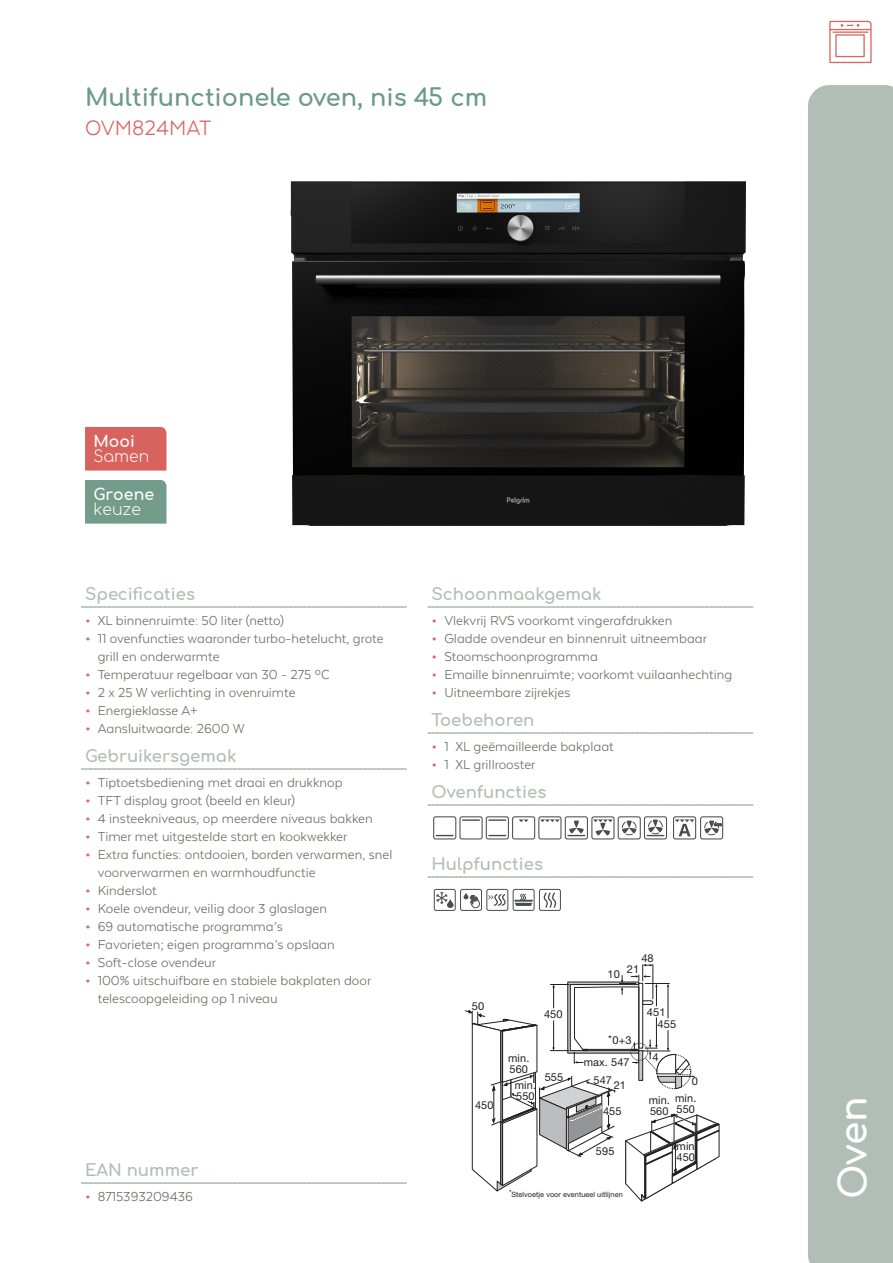
<style>
.page{position:relative;width:893px;height:1263px;background:#fff}
.page>*{position:absolute;margin:0;border:0;box-sizing:border-box;transform-origin:0 0}
.t1{font:700 37.5px "Comfortaa";color:#fff}
.Productomschrijving{font:700 24px "Comfortaa";color:#6c9a89}
.Typenummer{font:24px "Texta Alt";color:#d86762}
.producttekst_tussenk{font:700 16.5px "Comfortaa";color:#b1beb5}
.Producttekst_tussenk{font:700 16.5px "Comfortaa";color:#b1beb5}
.t2{font:700 15.75px/15.8px "Comfortaa";color:#fff}
.t3{font:300 15.75px/15.8px "Comfortaa";color:#fff}
.t4{font:15px/18px "Texta Alt";color:#706d68}
.t5{font:10.95px/10.9px "Helvetica Neue";letter-spacing:.01em;color:#231f20}
.t6{font:7.35px "Helvetica Neue";letter-spacing:.01em;color:#231f20}
.s1{font-weight:700}
.s2{font-weight:300}
.s3{font-weight:700;font-size:18px;color:#d86762}
</style>
<div class="page">
<div style="left:808px;top:85px;width:85px;height:1178px;background:#b1beb5"></div>
<svg style="left:829px;top:20px;width:43px;height:44px"></svg>
<hr style="left:830px;top:29px;width:41px;height:1px;background:#d66762">
<svg style="left:465px;top:964px;width:255px;height:237px"></svg>
<img style="left:290px;top:181px;width:456px;height:345px">
<div style="left:85px;top:427px;width:81px;height:44px;background:#d8625d"></div>
<div style="left:85px;top:480px;width:81px;height:44px;background:#739c8a"></div>
<svg style="left:82px;top:606px;width:324px;height:2px"></svg>
<svg style="left:82px;top:768px;width:324px;height:2px"></svg>
<svg style="left:428px;top:606px;width:325px;height:2px"></svg>
<svg style="left:428px;top:732px;width:325px;height:2px"></svg>
<svg style="left:428px;top:804px;width:325px;height:2px"></svg>
<svg style="left:428px;top:876px;width:325px;height:2px"></svg>
<div style="left:433px;top:816px;width:23px;height:23px;border:1px solid #4c4c4e;border-radius:2px"></div>
<svg style="left:436px;top:835px;width:17px;height:1px"></svg>
<div style="left:459px;top:816px;width:24px;height:23px;border:1px solid #4c4c4e;border-radius:2px"></div>
<svg style="left:463px;top:819px;width:16px;height:2px"></svg>
<div style="left:486px;top:816px;width:23px;height:23px;border:1px solid #4c4c4e;border-radius:2px"></div>
<svg style="left:489px;top:819px;width:17px;height:2px"></svg>
<svg style="left:489px;top:835px;width:17px;height:1px"></svg>
<div style="left:512px;top:816px;width:23px;height:23px;border:1px solid #4c4c4e;border-radius:2px"></div>
<svg style="left:519px;top:819px;width:9px;height:3px"></svg>
<div style="left:538px;top:816px;width:23px;height:23px;border:1px solid #4c4c4e;border-radius:2px"></div>
<svg style="left:540px;top:819px;width:20px;height:3px"></svg>
<div style="left:565px;top:816px;width:23px;height:23px;border:1px solid #4c4c4e;border-radius:2px"></div>
<svg style="left:568px;top:820px;width:17px;height:16px"></svg>
<div style="left:591px;top:816px;width:23px;height:23px;border:1px solid #4c4c4e;border-radius:2px"></div>
<svg style="left:593px;top:819px;width:20px;height:17px"></svg>
<div style="left:618px;top:816px;width:23px;height:23px;border:1px solid #4c4c4e;border-radius:2px"></div>
<svg style="left:621px;top:820px;width:16px;height:16px"></svg>
<div style="left:644px;top:816px;width:23px;height:23px;border:1px solid #4c4c4e;border-radius:2px"></div>
<svg style="left:647px;top:819px;width:17px;height:21px"></svg>
<div style="left:673px;top:816px;width:23px;height:23px;border:1px solid #4c4c4e;border-radius:2px"></div>
<svg style="left:675px;top:819px;width:19px;height:17px"></svg>
<div style="left:700px;top:816px;width:23px;height:23px;border:1px solid #4c4c4e;border-radius:2px"></div>
<svg style="left:704px;top:820px;width:18px;height:16px"></svg>
<div style="left:434px;top:889px;width:22px;height:22px;border:1px solid #4b4c4d;border-radius:2px"></div>
<svg style="left:435px;top:891px;width:19px;height:17px"></svg>
<div style="left:460px;top:889px;width:22px;height:22px;border:1px solid #4b4c4d;border-radius:2px"></div>
<svg style="left:463px;top:893px;width:17px;height:15px"></svg>
<div style="left:486px;top:889px;width:22px;height:22px;border:1px solid #4b4c4d;border-radius:2px"></div>
<svg style="left:488px;top:894px;width:18px;height:12px"></svg>
<div style="left:513px;top:889px;width:22px;height:22px;border:1px solid #4b4c4d;border-radius:2px"></div>
<svg style="left:514px;top:893px;width:19px;height:13px"></svg>
<div style="left:539px;top:889px;width:22px;height:22px;border:1px solid #4b4c4d;border-radius:2px"></div>
<svg style="left:543px;top:892px;width:14px;height:16px"></svg>
<svg style="left:82px;top:1182px;width:324px;height:2px"></svg>
<p class="Productomschrijving" style="left:85px;top:75px;width:404px">Multifunctionele oven, nis 45 cm</p>
<p class="Typenummer" style="left:85px;top:115px;width:128px">OVM824MAT</p>
<p class="t3" style="left:93px;top:431px;width:57px"><span class="s1">Mooi<br></span>Samen</p>
<p class="t2" style="left:93px;top:484px;width:62px">Groene <span class="s2">keuze</span></p>
<p class="producttekst_tussenk" style="left:85px;top:579px;width:112px">Specificaties</p>
<p class="t4" style="left:85px;top:611px;width:200px"><span class="s3">•</span> XL binnenruimte: 50 liter (netto)</p>
<p class="t4" style="left:98px;top:629px;width:287px;text-indent:-13px"><span class="s3">•</span> 11 ovenfuncties waaronder turbo-hetelucht, grote grill en onderwarmte</p>
<p class="t4" style="left:85px;top:665px;width:246px"><span class="s3">•</span> Temperatuur regelbaar van 30 - 275 ºC</p>
<p class="t4" style="left:85px;top:683px;width:212px"><span class="s3">•</span> 2 x 25 W verlichting in ovenruimte</p>
<p class="t4" style="left:85px;top:701px;width:114px"><span class="s3">•</span> Energieklasse A+</p>
<p class="t4" style="left:85px;top:719px;width:161px"><span class="s3">•</span> Aansluitwaarde: 2600 W</p>
<p class="producttekst_tussenk" style="left:85px;top:741px;width:153px">Gebruikersgemak</p>
<p class="t4" style="left:85px;top:773px;width:259px"><span class="s3">•</span> Tiptoetsbediening met draai en drukknop</p>
<p class="t4" style="left:85px;top:791px;width:212px"><span class="s3">•</span> TFT display groot (beeld en kleur)</p>
<p class="t4" style="left:85px;top:809px;width:289px"><span class="s3">•</span> 4 insteekniveaus, op meerdere niveaus bakken</p>
<p class="t4" style="left:85px;top:827px;width:264px"><span class="s3">•</span> Timer met uitgestelde start en kookwekker</p>
<p class="t4" style="left:98px;top:845px;width:296px;text-indent:-13px"><span class="s3">•</span> Extra functies: ontdooien, borden verwarmen, snel voorverwarmen en warmhoudfunctie</p>
<p class="t4" style="left:85px;top:881px;width:73px"><span class="s3">•</span> Kinderslot</p>
<p class="t4" style="left:85px;top:899px;width:244px"><span class="s3">•</span> Koele ovendeur, veilig door 3 glaslagen</p>
<p class="t4" style="left:85px;top:917px;width:199px"><span class="s3">•</span> 69 automatische programma’s</p>
<p class="t4" style="left:85px;top:935px;width:251px"><span class="s3">•</span> Favorieten; eigen programma’s opslaan</p>
<p class="t4" style="left:85px;top:953px;width:132px"><span class="s3">•</span> Soft-close ovendeur</p>
<p class="t4" style="left:98px;top:971px;width:275px;text-indent:-13px"><span class="s3">•</span> 100% uitschuifbare en stabiele bakplaten door telescoopgeleiding op 1 niveau</p>
<p class="Producttekst_tussenk" style="left:85px;top:1155px;width:115px">EAN nummer</p>
<p class="t4" style="left:85px;top:1187px;width:109px"><span class="s3">•</span> 8715393209436</p>
<p class="producttekst_tussenk" style="left:432px;top:579px;width:171px">Schoonmaakgemak</p>
<p class="t4" style="left:432px;top:611px;width:242px"><span class="s3">•</span> Vlekvrij RVS voorkomt vingerafdrukken</p>
<p class="t4" style="left:432px;top:629px;width:277px"><span class="s3">•</span> Gladde ovendeur en binnenruit uitneembaar</p>
<p class="t4" style="left:432px;top:647px;width:168px"><span class="s3">•</span> Stoomschoonprogramma</p>
<p class="t4" style="left:432px;top:665px;width:302px"><span class="s3">•</span> Emaille binnenruimte; voorkomt vuilaanhechting</p>
<p class="t4" style="left:432px;top:683px;width:140px"><span class="s3">•</span> Uitneembare zijrekjes</p>
<p class="producttekst_tussenk" style="left:432px;top:705px;width:104px">Toebehoren</p>
<p class="t4" style="left:432px;top:737px;width:184px"><span class="s3">•</span> 1 XL geëmailleerde bakplaat</p>
<p class="t4" style="left:432px;top:755px;width:105px"><span class="s3">•</span> 1 XL grillrooster</p>
<p class="producttekst_tussenk" style="left:432px;top:777px;width:116px">Ovenfuncties</p>
<p class="producttekst_tussenk" style="left:432px;top:849px;width:113px">Hulpfuncties</p>
<p class="t5" style="left:472px;top:1000px;width:14px">50</p>
<p class="t5" style="left:475px;top:1099px;width:20px">450</p>
<p class="t5" style="left:544px;top:1009px;width:20px">450</p>
<p class="t5" style="left:508px;top:1053px;width:23px">min.<br>560</p>
<p class="t5" style="left:515px;top:1079px;width:23px">min.<br>550</p>
<p class="t5" style="left:545px;top:1071px;width:20px">555</p>
<p class="t5" style="left:641px;top:952px;width:14px">48</p>
<p class="t5" style="left:627px;top:964px;width:14px">21</p>
<p class="t5" style="left:607px;top:969px;width:14px">10</p>
<p class="t5" style="left:608px;top:1035px;width:25px">*0+3</p>
<p class="t5" style="left:584px;top:1056px;width:47px">max. 547</p>
<p class="t5" style="left:593px;top:1074px;width:34px">547 21</p>
<p class="t5" style="left:603px;top:1105px;width:20px">455</p>
<p class="t5" style="left:596px;top:1145px;width:20px">595</p>
<p class="t5" style="left:658px;top:1005px;width:20px;line-height:12.5px;text-indent:-11px">451<br>455</p>
<p class="t5" style="left:652px;top:1051px;width:8px">4</p>
<p class="t5" style="left:692px;top:1076px;width:8px">0</p>
<p class="t5" style="left:649px;top:1094px;width:23px">min.<br>560</p>
<p class="t5" style="left:675px;top:1092px;width:23px">min.<br>550</p>
<p class="t5" style="left:677px;top:1141px;width:23px">min.<br>450</p>
<p class="t6" style="left:509px;top:1190px;width:115px">*Stelvoetje voor eventueel uitlijnen</p>
<h1 class="t1" style="left:819px;top:1199px;width:105px;rotate:-90deg">Oven</h1>
</div>
